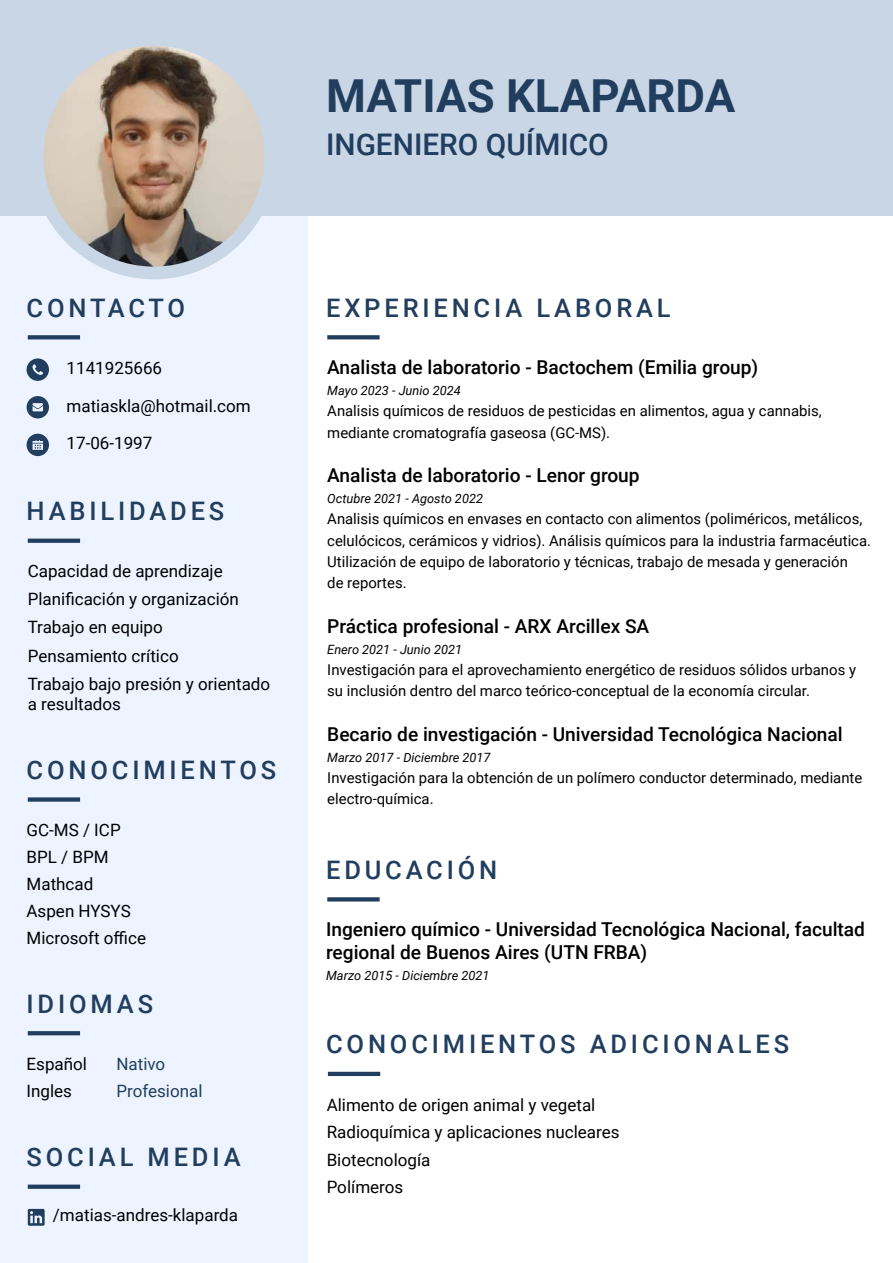
<style>
.page{position:relative;width:893px;height:1263px;background:#fff}
.page>*{position:absolute;margin:0;border:0;box-sizing:border-box;transform-origin:0 0}
.t1{font:700 45.45px "Roboto";color:#213e5f}
.t2{font:500 29.85px "Roboto";color:#213e5f}
.t3{font:500 25.5px "Roboto";letter-spacing:.15em;color:#213e5f}
.t4{font:500 19.2px/23px "Roboto";color:#000}
.t5{font:16.95px/26.8px "Roboto";color:#000}
.t6{font:16.95px/27.3px "Roboto";color:#213e5f}
.t7{font:14.85px/21.3px "Roboto";color:#000}
.t8{font:italic 12.75px "Roboto";color:#000}
</style>
<div class="page">
<div style="left:0;top:182px;width:308px;height:1081px;background:#edf4ff"></div>
<div style="left:31px;top:33px;width:246px;height:246px;background:#c9d6e6;border-radius:50%"></div>
<div style="left:0;top:0;width:893px;height:216px;background:#c9d6e6"></div>
<div style="left:28px;top:797px;width:52px;height:5px;background:#213e5f"></div>
<svg style="left:28px;top:1031px;width:52px;height:4px"></svg>
<svg style="left:28px;top:1209px;width:17px;height:17px"></svg>
<div style="left:28px;top:1184px;width:52px;height:5px;background:#213e5f"></div>
<svg style="left:28px;top:335px;width:52px;height:4px"></svg>
<div style="left:27px;top:358px;width:22px;height:23px;background:#213e5f;border-radius:50%"></div>
<svg style="left:33px;top:364px;width:10px;height:11px"></svg>
<div style="left:27px;top:396px;width:22px;height:22px;background:#213e5f;border-radius:50%"></div>
<svg style="left:33px;top:403px;width:10px;height:8px"></svg>
<div style="left:27px;top:434px;width:22px;height:22px;background:#213e5f;border-radius:50%"></div>
<svg style="left:33px;top:440px;width:10px;height:10px"></svg>
<svg style="left:327px;top:897px;width:53px;height:4px"></svg>
<hr style="left:328px;top:1072px;width:52px;height:4px;background:#213e5f">
<svg style="left:28px;top:539px;width:52px;height:4px"></svg>
<svg style="left:327px;top:335px;width:53px;height:4px"></svg>
<img style="left:43px;top:46px;width:221px;height:221px;border-radius:110px">
<h1 class="t1" style="left:326px;top:64px;width:411px">MATIAS KLAPARDA</h1>
<h2 class="t2" style="left:326px;top:124px;width:284px">INGENIERO QUÍMICO</h2>
<h3 class="t3" style="left:27px;top:290px;width:160px">CONTACTO</h3>
<p class="t5" style="left:67px;top:354px;width:97px">1141925666</p>
<p class="t5" style="left:67px;top:392px;width:186px">matiaskla@hotmail.com</p>
<p class="t5" style="left:67px;top:429px;width:87px">17-06-1997</p>
<h3 class="t3" style="left:27px;top:493px;width:199px">HABILIDADES</h3>
<p class="t5" style="left:28px;top:556px;width:244px;line-height:28.3px">Capacidad de aprendizaje<br>Planificación y organización<br>Trabajo en equipo<br>Pensamiento crítico<br>Trabajo bajo presión y orientado</p>
<p class="t5" style="left:28px;top:690px;width:95px">a resultados</p>
<h3 class="t3" style="left:27px;top:752px;width:251px">CONOCIMIENTOS</h3>
<p class="t5" style="left:27px;top:816px;width:121px">GC-MS / ICP<br>BPL / BPM<br>Mathcad<br>Aspen HYSYS<br>Microsoft office</p>
<h3 class="t3" style="left:27px;top:986px;width:128px">IDIOMAS</h3>
<p class="t5" style="left:27px;top:1050px;width:62px;line-height:27.3px">Español<br>Ingles</p>
<p class="t6" style="left:116px;top:1050px;width:88px">Nativo<br>Profesional</p>
<h3 class="t3" style="left:27px;top:1139px;width:216px">SOCIAL MEDIA</h3>
<p class="t5" style="left:53px;top:1201px;width:187px">/matias-andres-klaparda</p>
<h3 class="t3" style="left:326px;top:290px;width:346px">EXPERIENCIA LABORAL</h3>
<p class="t4" style="left:327px;top:355px;width:433px">Analista de laboratorio - Bactochem (Emilia group)</p>
<p class="t8" style="left:327px;top:382px;width:135px">Mayo 2023 - Junio 2024</p>
<p class="t7" style="left:327px;top:400px;width:496px">Analisis químicos de residuos de pesticidas en alimentos, agua y cannabis, mediante cromatografía gaseosa (GC-MS).</p>
<p class="t4" style="left:327px;top:463px;width:314px">Analista de laboratorio - Lenor group</p>
<p class="t8" style="left:327px;top:490px;width:157px">Octubre 2021 - Agosto 2022</p>
<p class="t7" style="left:327px;top:508px;width:545px">Analisis químicos en envases en contacto con alimentos (poliméricos, metálicos, celulócicos, cerámicos y vidrios). Análisis químicos para la industria farmacéutica.<br>Utilización de equipo de laboratorio y técnicas, trabajo de mesada y generación<br>de reportes.</p>
<p class="t4" style="left:327px;top:614px;width:324px">Práctica profesional - ARX Arcillex SA</p>
<p class="t8" style="left:327px;top:640px;width:136px">Enero 2021 - Junio 2021</p>
<p class="t7" style="left:327px;top:658px;width:530px">Investigación para el aprovechamiento energético de residuos sólidos urbanos y su inclusión dentro del marco teórico-conceptual de la economía circular.</p>
<p class="t4" style="left:327px;top:722px;width:517px">Becario de investigación - Universidad Tecnológica Nacional</p>
<p class="t8" style="left:327px;top:748px;width:165px">Marzo 2017 - Diciembre 2017</p>
<p class="t7" style="left:327px;top:766px;width:537px">Investigación para la obtención de un polímero conductor determinado, mediante electro-química.</p>
<h3 class="t3" style="left:326px;top:852px;width:173px">EDUCACIÓN</h3>
<p class="t4" style="left:326px;top:917px;width:540px">Ingeniero químico - Universidad Tecnológica Nacional, facultad regional de Buenos Aires (UTN FRBA)</p>
<p class="t8" style="left:326px;top:967px;width:165px">Marzo 2015 - Diciembre 2021</p>
<h3 class="t3" style="left:326px;top:1026px;width:465px">CONOCIMIENTOS ADICIONALES</h3>
<p class="t5" style="left:327px;top:1090px;width:294px;line-height:27.3px">Alimento de origen animal y vegetal<br>Radioquímica y aplicaciones nucleares<br>Biotecnología<br>Polímeros</p>
</div>
